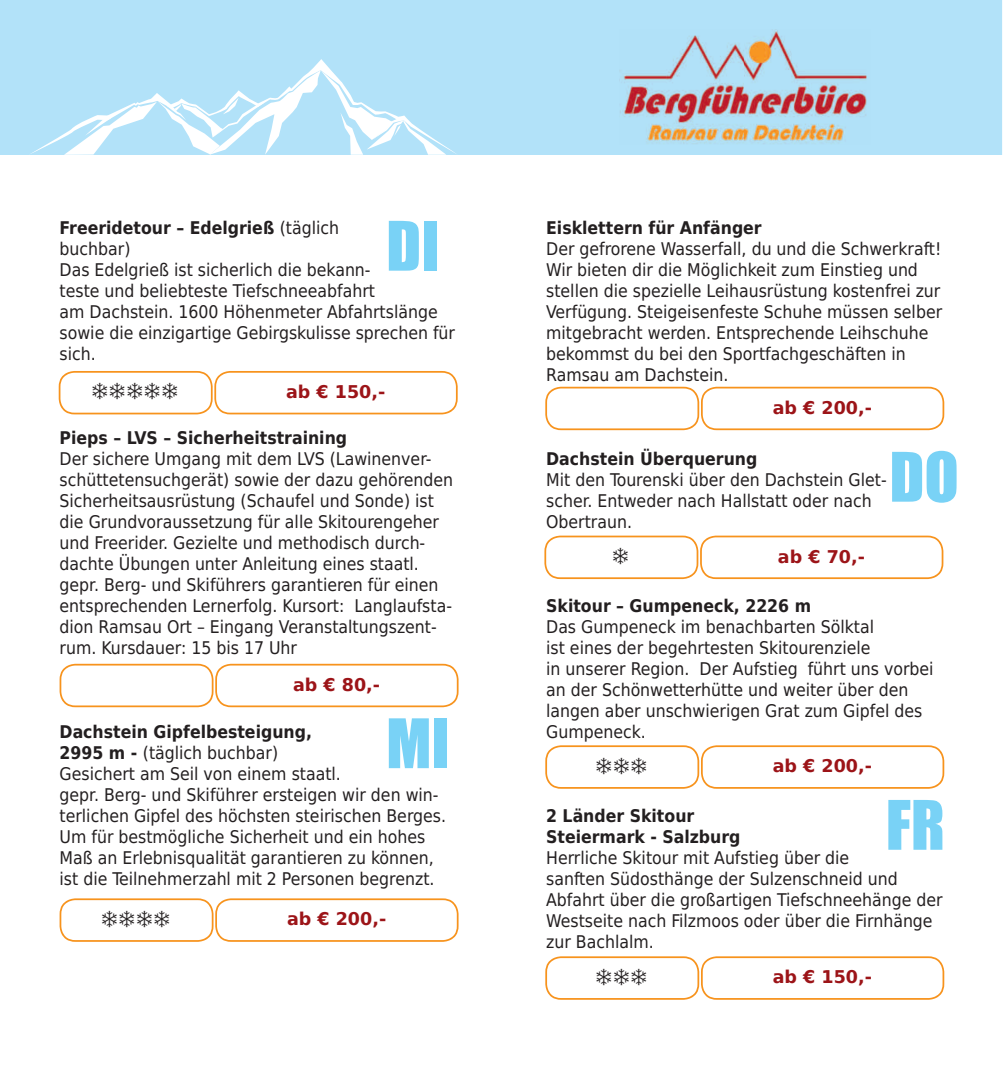
<style>
.page{position:relative;width:1003px;height:1072px;background:#fff}
.page>*{position:absolute;margin:0;border:0;box-sizing:border-box;transform-origin:0 0}
.t1{font:63px "Impact";color:#79d2f6}
.t2{font:21px "Zapf Dingbats IT Cby BT";color:#231f20}
.t3{font:17.5px/21px "DejaVu Sans Condensed";color:#231f20}
.t4{font:700 17.5px/21px "DejaVu Sans Condensed";color:#231f20}
.t5{font:700 17.5px "DejaVu Sans";color:#9c1418}
.s1{font-weight:700}
</style>
<div class="page">
<svg style="left:60px;top:898px;width:398px;height:43px"></svg>
<svg style="left:545px;top:745px;width:398px;height:43px"></svg>
<svg style="left:545px;top:387px;width:398px;height:43px"></svg>
<svg style="left:59px;top:371px;width:398px;height:43px"></svg>
<svg style="left:60px;top:663px;width:398px;height:44px"></svg>
<svg style="left:545px;top:956px;width:398px;height:43px"></svg>
<div style="left:0;top:0;width:1001px;height:155px;background:#b2e2f9"></div>
<svg style="left:28px;top:59px;width:430px;height:96px"></svg>
<img style="left:619px;top:30px;width:250px;height:114px">
<svg style="left:544px;top:535px;width:399px;height:44px"></svg>
<p class="t3" style="left:60px;top:216px;width:397px"><span class="s1">Freeridetour – Edelgrieß</span> (täglich<br>buchbar)<br>Das Edelgrieß ist sicherlich die bekann-<br>teste und beliebteste Tiefschneeabfahrt<br>am Dachstein. 1600 Höhenmeter Abfahrtslänge sowie die einzigartige Gebirgskulisse sprechen für sich.</p>
<h1 class="t1" style="left:386px;top:197px;width:54px">DI</h1>
<p class="t2" style="left:91px;top:381px;width:89px">❄❄❄❄❄</p>
<p class="t5" style="left:286px;top:377px;width:101px">ab € 150,-</p>
<p class="t4" style="left:60px;top:427px;width:289px">Pieps – LVS – Sicherheitstraining</p>
<p class="t3" style="left:60px;top:447px;width:395px">Der sichere Umgang mit dem LVS (Lawinenver&shy;schüttetensuchgerät) sowie der dazu gehörenden Sicherheitsausrüstung (Schaufel und Sonde) ist die Grundvoraussetzung für alle Skitourengeher und Freerider. Gezielte und methodisch durch&shy;dachte Übungen unter Anleitung eines staatl. gepr. Berg- und Skiführers garantieren für einen entsprechenden Lernerfolg. Kursort: Langlaufsta&shy;dion Ramsau Ort – Eingang Veranstaltungszent&shy;rum. Kursdauer: 15 bis 17 Uhr</p>
<p class="t5" style="left:293px;top:670px;width:88px">ab € 80,-</p>
<h1 class="t1" style="left:386px;top:694px;width:65px">MI</h1>
<p class="t3" style="left:60px;top:720px;width:388px"><span class="s1">Dachstein Gipfelbesteigung,<br>2995 m -</span> (täglich buchbar)<br>Gesichert am Seil von einem staatl.<br>gepr. Berg- und Skiführer ersteigen wir den win&shy;terlichen Gipfel des höchsten steirischen Berges.<br>Um für bestmögliche Sicherheit und ein hohes Maß an Erlebnisqualität garantieren zu können, ist die Teilnehmerzahl mit 2 Personen begrenzt.</p>
<p class="t2" style="left:101px;top:908px;width:71px">❄❄❄❄</p>
<p class="t5" style="left:287px;top:904px;width:101px">ab € 200,-</p>
<p class="t4" style="left:546px;top:217px;width:217px">Eisklettern für Anfänger</p>
<p class="t3" style="left:546px;top:237px;width:397px">Der gefrorene Wasserfall, du und die Schwerkraft!<br>Wir bieten dir die Möglichkeit zum Einstieg und stellen die spezielle Leihausrüstung kostenfrei zur Verfügung. Steigeisenfeste Schuhe müssen selber mitgebracht werden. Entsprechende Leihschuhe bekommst du bei den Sportfachgeschäften in Ramsau am Dachstein.</p>
<p class="t5" style="left:772px;top:393px;width:101px">ab € 200,-</p>
<p class="t4" style="left:546px;top:448px;width:213px">Dachstein Überquerung</p>
<p class="t3" style="left:546px;top:468px;width:342px">Mit den Tourenski über den Dachstein Glet&shy;scher. Entweder nach Hallstatt oder nach<br>Obertraun.</p>
<h1 class="t1" style="left:889px;top:428px;width:71px">DO</h1>
<p class="t5" style="left:777px;top:542px;width:88px">ab € 70,-</p>
<p class="t4" style="left:546px;top:595px;width:266px">Skitour – Gumpeneck, 2226 m</p>
<p class="t3" style="left:546px;top:615px;width:389px">Das Gumpeneck im benachbarten Sölktal<br>ist eines der begehrtesten Skitourenziele<br>in unserer Region. Der Aufstieg führt uns vorbei an der Schönwetterhütte und weiter über den langen aber unschwierigen Grat zum Gipfel des Gumpeneck.</p>
<p class="t2" style="left:595px;top:755px;width:54px">❄❄❄</p>
<p class="t5" style="left:772px;top:751px;width:101px">ab € 200,-</p>
<h1 class="t1" style="left:885px;top:776px;width:61px">FR</h1>
<p class="t4" style="left:546px;top:805px;width:196px">2 Länder Skitour<br>Steiermark - Salzburg</p>
<p class="t3" style="left:546px;top:846px;width:398px">Herrliche Skitour mit Aufstieg über die<br>sanften Südosthänge der Sulzenschneid und Abfahrt über die großartigen Tiefschneehänge der Westseite nach Filzmoos oder über die Firnhänge zur Bachlalm.</p>
<p class="t2" style="left:595px;top:966px;width:54px">❄❄❄</p>
<p class="t5" style="left:772px;top:962px;width:101px">ab € 150,-</p>
</div>
